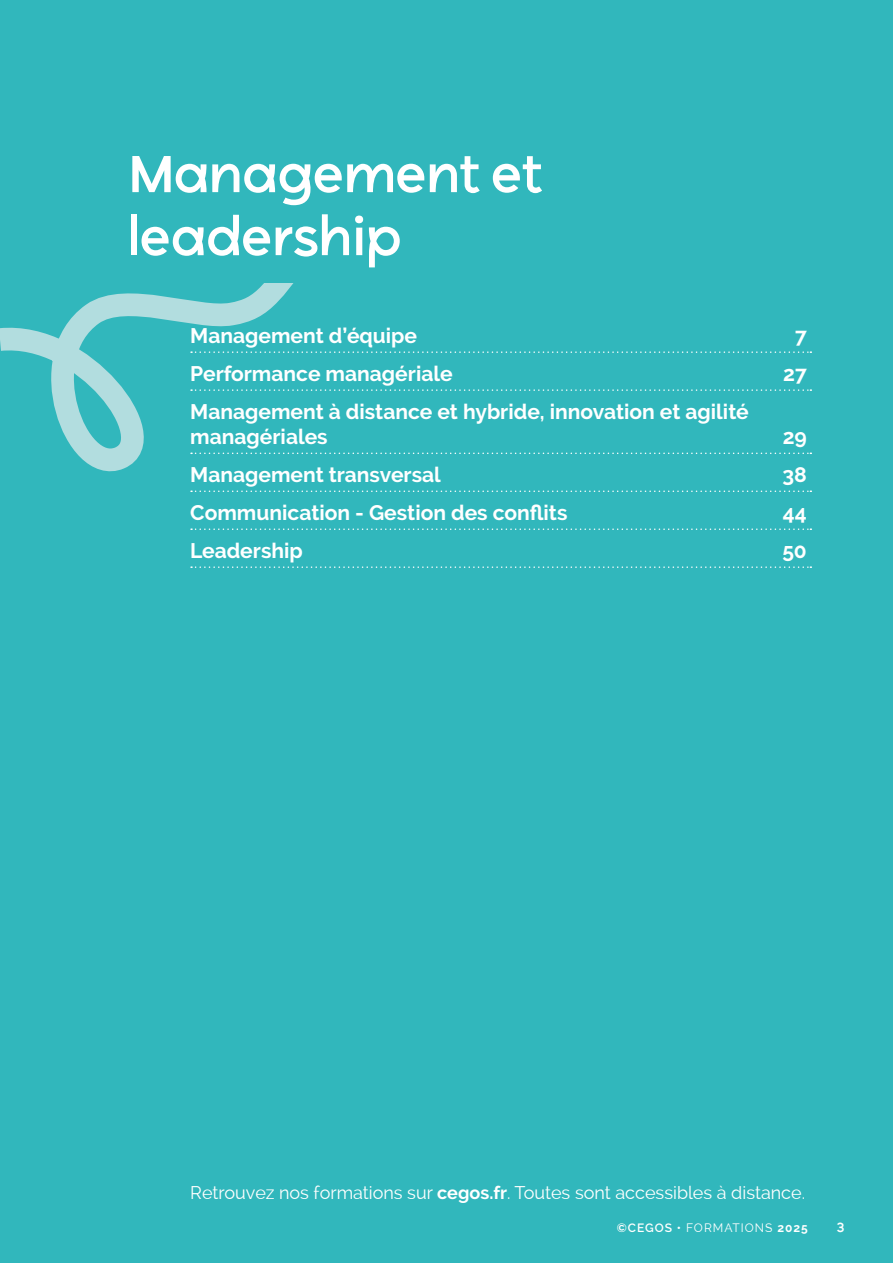
<style>
.page{position:relative;width:893px;height:1263px;background:#31b7bc}
.page>*{position:absolute;margin:0;border:0;box-sizing:border-box;transform-origin:0 0}
.t1{font:500 52.5px/63px "Ryker";color:#fff}
.t2{font:700 21px/25.2px "Raleway";color:#fff}
.t3{font:18px "Raleway";color:#fff}
.t4{font:500 13.5px "Ryker";color:#fff}
.t5{font:12px "Raleway";letter-spacing:.08em;color:#fff}
.s1{font-weight:700}
.s2{font-weight:600}
</style>
<div class="page">
<svg style="left:0;top:283px;width:354px;height:209px"></svg>
<svg style="left:191px;top:351px;width:620px;height:2px"></svg>
<svg style="left:191px;top:389px;width:620px;height:2px"></svg>
<svg style="left:191px;top:453px;width:620px;height:1px"></svg>
<svg style="left:191px;top:490px;width:620px;height:2px"></svg>
<svg style="left:191px;top:528px;width:620px;height:2px"></svg>
<svg style="left:191px;top:566px;width:620px;height:2px"></svg>
<h1 class="t1" style="left:128px;top:142px;width:417px">Management et leadership</h1>
<p class="t2" style="left:190px;top:323px;width:228px">Management d’équipe</p>
<p class="t2" style="left:795px;top:323px;width:13px">7</p>
<p class="t2" style="left:190px;top:361px;width:264px">Performance managériale</p>
<p class="t2" style="left:783px;top:361px;width:25px">27</p>
<p class="t2" style="left:190px;top:399px;width:560px">Management à distance et hybride, innovation et agilité managériales</p>
<p class="t2" style="left:783px;top:424px;width:26px">29</p>
<p class="t2" style="left:190px;top:462px;width:252px">Management transversal</p>
<p class="t2" style="left:782px;top:462px;width:26px">38</p>
<p class="t2" style="left:190px;top:500px;width:379px">Communication - Gestion des conflits</p>
<p class="t2" style="left:783px;top:500px;width:25px">44</p>
<p class="t2" style="left:190px;top:538px;width:114px">Leadership</p>
<p class="t2" style="left:782px;top:538px;width:26px">50</p>
<p class="t3" style="left:190px;top:1183px;width:616px">Retrouvez nos formations sur <span class="s1">cegos.fr</span>. Toutes sont accessibles à distance.</p>
<p class="t5" style="left:617px;top:1221px;width:193px"><span class="s2">©CEGOS •</span> FORMATIONS <span class="s1">2025</span></p>
<p class="t4" style="left:836px;top:1219px;width:10px">3</p>
</div>
